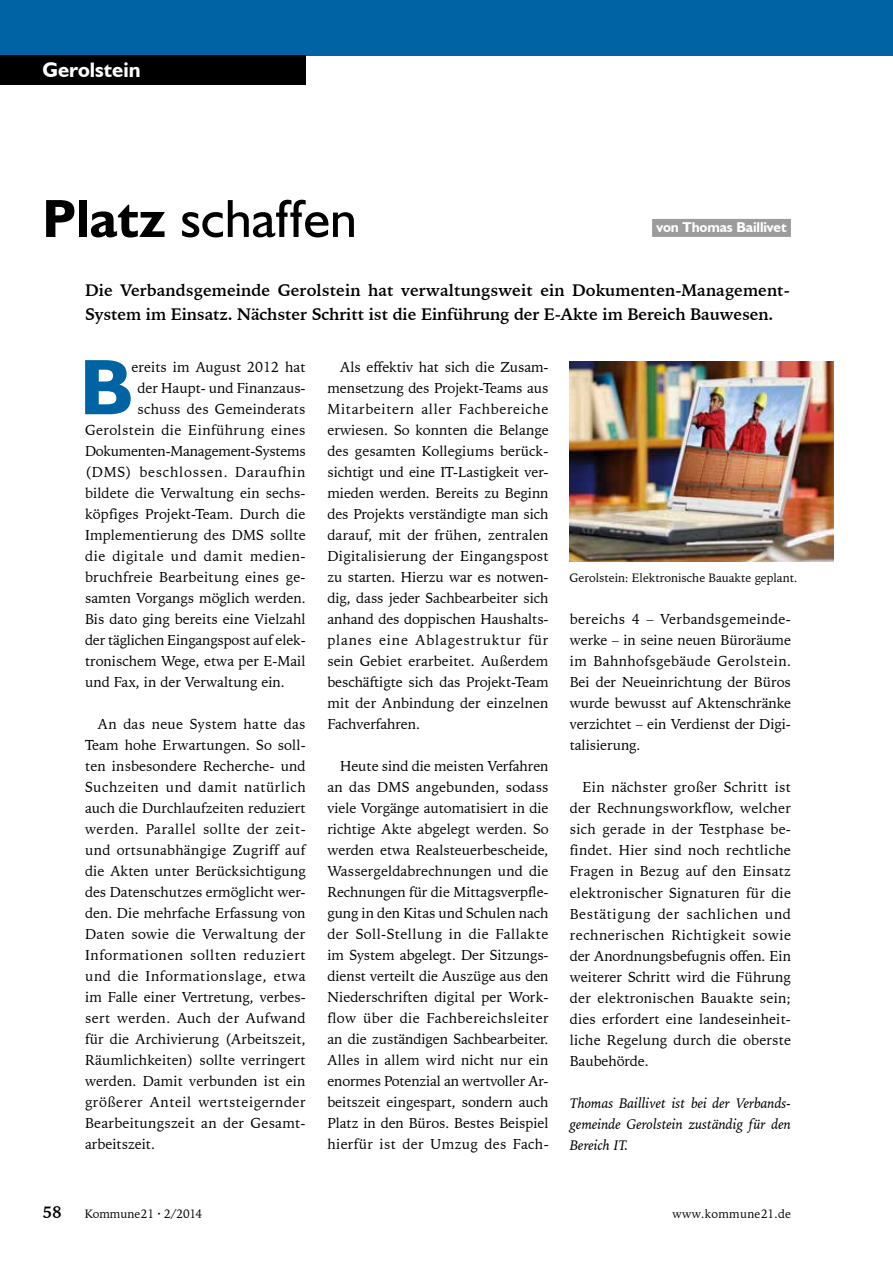
<style>
.page{position:relative;width:893px;height:1263px;background:#fff}
.page>*{position:absolute;margin:0;border:0;box-sizing:border-box;transform-origin:0 0}
.t1{font:700 79.2px "Humanist 521 BT";color:#0063a3}
.t2{font:54px "Humanist 521 BT";color:#000}
.t3{font:700 21px "Humanist 521 BT";color:#fff}
.t4{font:700 16.5px/24px "Iowan Old Style BT";color:#000}
.t5{font:14.25px/21px "Iowan Old Style BT";letter-spacing:.005em;color:#000;text-align:justify}
.t6{font:italic 14.25px/21px "Iowan Old Style BT";letter-spacing:-.005em;color:#000;text-align:justify}
.t7{font:14.25px "Iowan Old Style BT";letter-spacing:-.015em;color:#000}
.t8{font:14.25px "Iowan Old Style BT";letter-spacing:.03em;color:#000}
.t9{font:14.25px "Iowan Old Style BT";letter-spacing:.055em;color:#000}
.t10{font:14.25px "Iowan Old Style BT";letter-spacing:.04em;color:#000}
.t11{font:700 14.25px "Humanist 521 BT";letter-spacing:-.01em;color:#fff}
.t12{font:12px "Iowan Old Style BT";color:#000}
.t13{font:12px "Iowan Old Style BT";letter-spacing:.02em;color:#000}
.s1{font-weight:700}
</style>
<div class="page">
<div style="left:0;top:0;width:893px;height:55px;background:#0063a3"></div>
<div style="left:0;top:55px;width:306px;height:30px;background:#000"></div>
<div style="left:652px;top:219px;width:139px;height:18px;background:#9d9c9c"></div>
<img style="left:570px;top:361px;width:263px;height:200px">
<h3 class="t3" style="left:43px;top:57px;width:100px">Gerolstein</h3>
<h2 class="t2" style="left:43px;top:185px;width:316px"><span class="s1">Platz</span> schaffen</h2>
<p class="t11" style="left:656px;top:218px;width:132px">von Thomas Baillivet</p>
<p class="t4" style="left:85px;top:278px;width:706px">Die Verbandsgemeinde Gerolstein hat verwaltungsweit ein Dokumenten-Management-<br>System im Einsatz. Nächster Schritt ist die Einführung der E-Akte im Bereich Bauwesen.</p>
<p class="t5" style="left:132px;top:357px;width:175px">ereits im August 2012 hat</p>
<p class="t5" style="left:138px;top:378px;width:169px">der Haupt- und Finanzaus-</p>
<p class="t5" style="left:138px;top:399px;width:169px">schuss des Gemeinderats</p>
<p class="t8" style="left:85px;top:421px;width:222px">Gerolstein die Einführung eines</p>
<p class="t7" style="left:85px;top:442px;width:222px">Dokumenten-Management-Systems</p>
<p class="t9" style="left:85px;top:463px;width:222px">(DMS) beschlossen. Daraufhin</p>
<p class="t5" style="left:85px;top:483px;width:222px">bildete die Verwaltung ein sechs-</p>
<p class="t5" style="left:85px;top:504px;width:222px">köpfiges Projekt-Team. Durch die</p>
<p class="t5" style="left:85px;top:525px;width:222px">Implementierung des DMS sollte</p>
<p class="t10" style="left:85px;top:547px;width:222px">die digitale und damit medien-</p>
<p class="t5" style="left:85px;top:567px;width:222px">bruchfreie Bearbeitung eines ge-</p>
<p class="t5" style="left:85px;top:588px;width:222px">samten Vorgangs möglich werden.</p>
<p class="t5" style="left:85px;top:609px;width:222px">Bis dato ging bereits eine Vielzahl</p>
<p class="t5" style="left:85px;top:630px;width:222px">der täglichen Eingangspost auf elek-</p>
<p class="t5" style="left:85px;top:651px;width:222px">tronischem Wege, etwa per E-Mail</p>
<p class="t5" style="left:85px;top:672px;width:201px">und Fax, in der Verwaltung ein.</p>
<p class="t5" style="left:85px;top:714px;width:222px;text-indent:13px">An das neue System hatte das Team hohe Erwartungen. So soll&shy;ten insbesondere Recherche- und Suchzeiten und damit natürlich auch die Durchlaufzeiten reduziert werden. Parallel sollte der zeit&shy;und ortsunabhängige Zugriff auf die Akten unter Berücksichtigung des Datenschutzes ermöglicht wer&shy;den. Die mehrfache Erfassung von Daten sowie die Verwaltung der Informationen sollten reduziert und die Informationslage, etwa im Falle einer Vertretung, verbes&shy;sert werden. Auch der Aufwand für die Archivierung (Arbeitszeit, Räumlichkeiten) sollte verringert werden. Damit verbunden ist ein größerer Anteil wertsteigernder Bearbeitungszeit an der Gesamt&shy;arbeitszeit.</p>
<h1 class="t1" style="left:80px;top:338px;width:55px">B</h1>
<p class="t5" style="left:327px;top:357px;width:223px;text-indent:13px">Als effektiv hat sich die Zusam&shy;mensetzung des Projekt-Teams aus Mitarbeitern aller Fachbereiche erwiesen. So konnten die Belange des gesamten Kollegiums berück&shy;sichtigt und eine IT-Lastigkeit ver&shy;mieden werden. Bereits zu Beginn des Projekts verständigte man sich darauf, mit der frühen, zentralen Digitalisierung der Eingangspost zu starten. Hierzu war es notwen&shy;dig, dass jeder Sachbearbeiter sich anhand des doppischen Haushalts&shy;planes eine Ablagestruktur für sein Gebiet erarbeitet. Außerdem beschäftigte sich das Projekt-Team mit der Anbindung der einzelnen Fachverfahren.</p>
<p class="t5" style="left:327px;top:756px;width:223px;text-indent:13px">Heute sind die meisten Verfahren an das DMS angebunden, sodass viele Vorgänge automatisiert in die richtige Akte abgelegt werden. So werden etwa Realsteuerbescheide, Wassergeldabrechnungen und die Rechnungen für die Mittagsverpfle&shy;gung in den Kitas und Schulen nach der Soll-Stellung in die Fallakte im System abgelegt. Der Sitzungs&shy;dienst verteilt die Auszüge aus den Niederschriften digital per Work&shy;flow über die Fachbereichsleiter an die zuständigen Sachbearbeiter.<br>Alles in allem wird nicht nur ein enormes Potenzial an wertvoller Ar&shy;beitszeit eingespart, sondern auch Platz in den Büros. Bestes Beispiel hierfür ist der Umzug des Fach-</p>
<p class="t12" style="left:570px;top:570px;width:229px">Gerolstein: Elektronische Bauakte geplant.</p>
<p class="t5" style="left:570px;top:609px;width:223px">bereichs 4 – Verbandsgemeinde&shy;werke – in seine neuen Büroräume im Bahnhofsgebäude Gerolstein.<br>Bei der Neueinrichtung der Büros wurde bewusst auf Aktenschränke verzichtet – ein Verdienst der Digi&shy;talisierung.</p>
<p class="t5" style="left:570px;top:777px;width:223px;text-indent:13px">Ein nächster großer Schritt ist der Rechnungsworkflow, welcher sich gerade in der Testphase be&shy;findet. Hier sind noch rechtliche Fragen in Bezug auf den Einsatz elektronischer Signaturen für die Bestätigung der sachlichen und rechnerischen Richtigkeit sowie der Anordnungsbefugnis offen. Ein weiterer Schritt wird die Führung der elektronischen Bauakte sein; dies erfordert eine landeseinheit&shy;liche Regelung durch die oberste Baubehörde.</p>
<p class="t6" style="left:570px;top:1092px;width:223px">Thomas Baillivet ist bei der Verbands&shy;gemeinde Gerolstein zuständig für den Bereich IT.</p>
<p class="t4" style="left:43px;top:1200px;width:21px">58</p>
<p class="t12" style="left:85px;top:1206px;width:119px">Kommune21 · 2/2014</p>
<p class="t13" style="left:673px;top:1206px;width:120px">www.kommune21.de</p>
</div>
